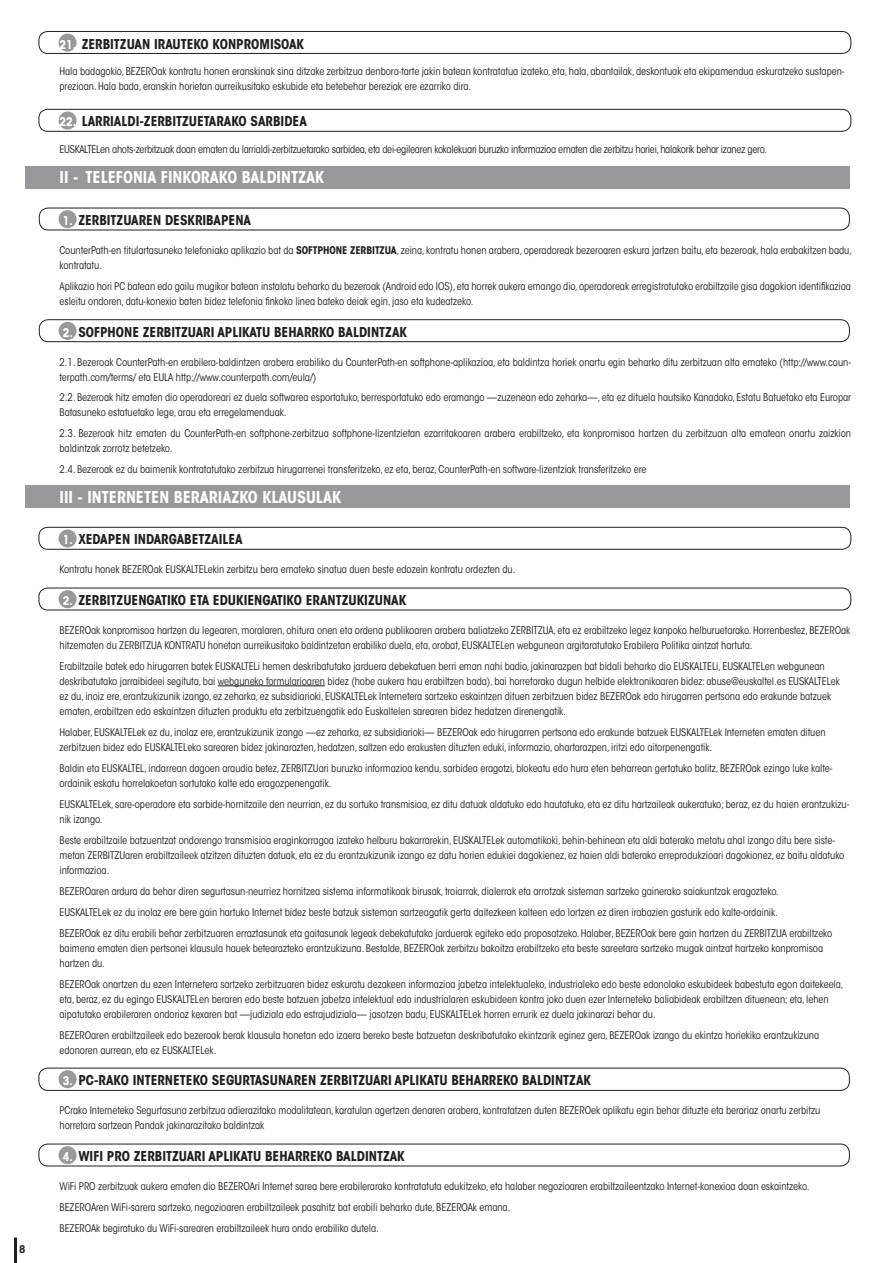
<style>
.page{position:relative;width:893px;height:1263px;background:#fff}
.page>*{position:absolute;margin:0;border:0;box-sizing:border-box;transform-origin:0 0}
.t1{font:700 condensed 16.2px "ITC Avant Garde Std";color:#fff}
.t2{font:700 condensed 13.5px "ITC Avant Garde Std";color:#231f20}
.t3{font:condensed 10.5px/15px "ITC Avant Garde Std";letter-spacing:-.005em;color:#231f20}
.t4{font:condensed 10.5px "ITC Avant Garde Std";letter-spacing:-.025em;color:#231f20}
.t5{font:600 10.5px "ITC Avant Garde Std";color:#231f20}
.s1{font-size:12px;color:#fff}
.s2{font-weight:700}
</style>
<div class="page">
<hr style="left:14px;top:1237px;width:3px;height:26px;background:#231f20">
<hr style="left:218px;top:686px;width:107px;height:1px;background:#231f20">
<div style="left:59px;top:34px;width:18px;height:18px;background:#97999c;border-radius:50%"></div>
<div style="left:39px;top:31px;width:812px;height:23px;border:1px solid #231f20;border-radius:9px"></div>
<div style="left:59px;top:111px;width:18px;height:19px;background:#97999c;border-radius:50%"></div>
<div style="left:39px;top:109px;width:812px;height:23px;border:1px solid #231f20;border-radius:9px"></div>
<div style="left:26px;top:166px;width:824px;height:22px;background:#97999c"></div>
<div style="left:59px;top:210px;width:18px;height:18px;background:#97999c;border-radius:50%"></div>
<div style="left:39px;top:208px;width:811px;height:22px;border:1px solid #231f20;border-radius:9px"></div>
<div style="left:59px;top:322px;width:18px;height:18px;background:#97999c;border-radius:50%"></div>
<div style="left:39px;top:319px;width:811px;height:23px;border:1px solid #231f20;border-radius:9px"></div>
<div style="left:26px;top:486px;width:824px;height:22px;background:#97999c"></div>
<div style="left:59px;top:529px;width:18px;height:18px;background:#97999c;border-radius:50%"></div>
<div style="left:39px;top:527px;width:812px;height:22px;border:1px solid #231f20;border-radius:9px"></div>
<div style="left:59px;top:590px;width:18px;height:18px;background:#97999c;border-radius:50%"></div>
<div style="left:39px;top:588px;width:812px;height:22px;border:1px solid #231f20;border-radius:9px"></div>
<div style="left:59px;top:1070px;width:18px;height:18px;background:#97999c;border-radius:50%"></div>
<div style="left:39px;top:1068px;width:811px;height:22px;border:1px solid #231f20;border-radius:9px"></div>
<div style="left:59px;top:1146px;width:18px;height:18px;background:#97999c;border-radius:50%"></div>
<div style="left:39px;top:1144px;width:811px;height:22px;border:1px solid #231f20;border-radius:9px"></div>
<p class="t5" style="left:19px;top:1242px;width:8px">8</p>
<p class="t2" style="left:60px;top:35px;width:246px"><span class="s1">21.</span> ZERBITZUAN IRAUTEKO KONPROMISOAK</p>
<p class="t3" style="left:60px;top:63px;width:787px">Hala badagokio, BEZEROak kontratu honen eranskinak sina ditzake zerbitzua denbora-tarte jakin batean kontratatua izateko, eta, hala, abantailak, deskontuak eta ekipamendua eskuratzeko sustapen&shy;prezioan. Hala bada, eranskin horietan aurreikusitako eskubide eta betebehar bereziak ere ezarriko dira.</p>
<p class="t2" style="left:60px;top:113px;width:249px"><span class="s1">22.</span> LARRIALDI-ZERBITZUETARAKO SARBIDEA</p>
<p class="t4" style="left:60px;top:142px;width:709px">EUSKALTELen ahots-zerbitzuak doan ematen du larrialdi-zerbitzuetarako sarbidea, eta dei-egilearen kokalekuari buruzko informazioa ematen die zerbitzu horiei, halakorik behar izanez gero.</p>
<h1 class="t1" style="left:60px;top:167px;width:266px">II - TELEFONIA FINKORAKO BALDINTZAK</h1>
<p class="t2" style="left:63px;top:212px;width:190px"><span class="s1">1.</span> ZERBITZUAREN DESKRIBAPENA</p>
<p class="t3" style="left:60px;top:243px;width:794px">CounterPath-en titulartasuneko telefoniako aplikazio bat da <span class="s2">SOFTPHONE ZERBITZUA</span>, zeina, kontratu honen arabera, operadoreak bezeroaren eskura jartzen baitu, eta bezeroak, hala erabakitzen badu, kontratatu.</p>
<p class="t3" style="left:60px;top:279px;width:793px">Aplikazio hori PC batean edo gailu mugikor batean instalatu beharko du bezeroak (Android edo IOS), eta horrek aukera emango dio, operadoreak erregistratutako erabiltzaile gisa dagokion identifikazioa esleitu ondoren, datu-konexio baten bidez telefonia finkoko linea bateko deiak egin, jaso eta kudeatzeko.</p>
<p class="t2" style="left:63px;top:323px;width:346px"><span class="s1">2.</span> SOFPHONE ZERBITZUARI APLIKATU BEHARRKO BALDINTZAK</p>
<p class="t3" style="left:60px;top:354px;width:793px">2.1. Bezeroak CounterPath-en erabilera-baldintzen arabera erabiliko du CounterPath-en softphone-aplikazioa, eta baldintza horiek onartu egin beharko ditu zerbitzuan alta emateko (http://www.coun&shy;terpath.com/terms/ eta EULA http://www.counterpath.com/eula/)</p>
<p class="t3" style="left:60px;top:390px;width:793px">2.2. Bezeroak hitz ematen dio operadoreari ez duela softwarea esportatuko, berresportatuko edo eramango —zuzenean edo zeharka—, eta ez dituela hautsiko Kanadako, Estatu Batuetako eta Europar<br>Batasuneko estatuetako lege, arau eta erregelamenduak.</p>
<p class="t3" style="left:60px;top:426px;width:793px">2.3. Bezeroak hitz ematen du CounterPath-en softphone-zerbitzua softphone-lizentzietan ezarritakoaren arabera erabiltzeko, eta konpromisoa hartzen du zerbitzuan alta ematean onartu zaizkion baldintzak zorrotz betetzeko.</p>
<p class="t3" style="left:60px;top:462px;width:588px">2.4. Bezeroak ez du baimenik kontratatutako zerbitzua hirugarrenei transferitzeko, ez eta, beraz, CounterPath-en software-lizentziak transferitzeko ere</p>
<h1 class="t1" style="left:60px;top:486px;width:283px">III - INTERNETEN BERARIAZKO KLAUSULAK</h1>
<p class="t2" style="left:63px;top:531px;width:181px"><span class="s1">1.</span> XEDAPEN INDARGABETZAILEA</p>
<p class="t3" style="left:60px;top:562px;width:457px">Kontratu honek BEZEROak EUSKALTELekin zerbitzu bera emateko sinatua duen beste edozein kontratu ordezten du.</p>
<p class="t2" style="left:63px;top:591px;width:345px"><span class="s1">2.</span> ZERBITZUENGATIKO ETA EDUKIENGATIKO ERANTZUKIZUNAK</p>
<p class="t3" style="left:60px;top:623px;width:792px">BEZEROak konpromisoa hartzen du legearen, moralaren, ohitura onen eta ordena publikoaren arabera baliatzeko ZERBITZUA, eta ez erabiltzeko legez kanpoko helburuetarako. Horrenbestez, BEZEROak hitzematen du ZERBITZUA KONTRATU honetan aurreikusitako baldintzetan erabiliko duela, eta, orobat, EUSKALTELen webgunean argitaratutako Erabilera Politika aintzat hartuta.</p>
<p class="t3" style="left:60px;top:658px;width:782px">Erabiltzaile batek edo hirugarren batek EUSKALTELi hemen deskribatutako jarduera debekatuen berri eman nahi badio, jakinarazpen bat bidali beharko dio EUSKALTELi, EUSKALTELen webgunean deskribatutako jarraibideei segituta, bai webguneko formularioaren bidez (hobe aukera hau erabiltzen bada), bai horretarako dugun helbide elektronikoaren bidez: abuse@euskaltel.es EUSKALTELek ez du, inoiz ere, erantzukizunik izango, ez zeharka, ez subsidiarioki, EUSKALTELek Internetera sartzeko eskaintzen dituen zerbitzuen bidez BEZEROak edo hirugarren pertsona edo erakunde batzuek ematen, erabiltzen edo eskaintzen dituzten produktu eta zerbitzuengatik edo Euskaltelen sarearen bidez hedatzen direnengatik.</p>
<p class="t3" style="left:60px;top:724px;width:768px">Halaber, EUSKALTELek ez du, inolaz ere, erantzukizunik izango —ez zeharka, ez subsidiarioki— BEZEROak edo hirugarren pertsona edo erakunde batzuek EUSKALTELek Interneten ematen dituen zerbitzuen bidez edo EUSKALTELeko sarearen bidez jakinarazten, hedatzen, saltzen edo erakusten dituzten eduki, informazio, ohartarazpen, iritzi edo aitorpenengatik.</p>
<p class="t3" style="left:60px;top:760px;width:775px">Baldin eta EUSKALTEL, indarrean dagoen araudia betez, ZERBITZUari buruzko informazioa kendu, sarbidea eragotzi, blokeatu edo hura eten beharrean gertatuko balitz, BEZEROak ezingo luke kalte&shy;ordainik eskatu horrelakoetan sortutako kalte edo eragozpenengatik.</p>
<p class="t3" style="left:60px;top:796px;width:791px">EUSKALTELek, sare-operadore eta sarbide-hornitzaile den neurrian, ez du sortuko transmisioa, ez ditu datuak aldatuko edo hautatuko, eta ez ditu hartzaileak aukeratuko; beraz, ez du haien erantzukizu&shy;nik izango.</p>
<p class="t3" style="left:60px;top:832px;width:786px">Beste erabiltzaile batzuentzat ondorengo transmisioa eraginkorragoa izateko helburu bakarrarekin, EUSKALTELek automatikoki, behin-behinean eta aldi baterako metatu ahal izango ditu bere siste&shy;metan ZERBITZUaren erabiltzaileek atzitzen dituzten datuak, eta ez du erantzukizunik izango ez datu horien edukiei dagokienez, ez haien aldi baterako erreprodukzioari dagokionez, ez baitu aldatuko informazioa.</p>
<p class="t3" style="left:60px;top:880px;width:774px;line-height:21px">BEZEROaren ardura da behar diren segurtasun-neurriez hornitzea sistema informatikoak birusak, troiarrak, dialerrak eta arrotzak sisteman sartzeko gainerako saiakuntzak eragozteko.<br>EUSKALTELek ez du inolaz ere bere gain hartuko Internet bidez beste batzuk sisteman sartzeagatik gerta daitezkeen kalteen edo lortzen ez diren irabazien gasturik edo kalte-ordainik.<br>BEZEROak ez ditu erabili behar zerbitzuaren erraztasunak eta gaitasunak legeak debekatutako jarduerak egiteko edo proposatzeko. Halaber, BEZEROak bere gain hartzen du ZERBITZUA erabiltzeko</p>
<p class="t3" style="left:60px;top:940px;width:765px">baimena ematen dien pertsonei klausula hauek betearazteko erantzukizuna. Bestalde, BEZEROak zerbitzu bakoitza erabiltzeko eta beste sareetara sartzeko mugak aintzat hartzeko konpromisoa hartzen du.</p>
<p class="t3" style="left:60px;top:976px;width:786px">BEZEROak onartzen du ezen Internetera sartzeko zerbitzuaren bidez eskuratu dezakeen informazioa jabetza intelektualeko, industrialeko edo beste edonolako eskubideek babestuta egon daitekeela, eta, beraz, ez du egingo EUSKALTELen beraren edo beste batzuen jabetza intelektual edo industrialaren eskubideen kontra joko duen ezer Interneteko baliabideak erabiltzen dituenean; eta, lehen aipatutako erabileraren ondorioz kexaren bat —judiziala edo estrajudiziala— jasotzen badu, EUSKALTELek horren errurik ez duela jakinarazi behar du.</p>
<p class="t3" style="left:60px;top:1027px;width:761px">BEZEROaren erabiltzaileek edo bezeroak berak klausula honetan edo izaera bereko beste batzuetan deskribatutako ekintzarik eginez gero, BEZEROak izango du ekintza horiekiko erantzukizuna edonoren aurrean, eta ez EUSKALTELek.</p>
<p class="t2" style="left:63px;top:1071px;width:530px"><span class="s1">3.</span> PC-RAKO INTERNETEKO SEGURTASUNAREN ZERBITZUARI APLIKATU BEHARREKO BALDINTZAK</p>
<p class="t3" style="left:60px;top:1103px;width:762px">PCrako Interneteko Segurtasuna zerbitzua adierazitako modalitatean, karatulan agertzen denaren arabera, kontratatzen duten BEZEROek aplikatu egin behar dituzte eta berariaz onartu zerbitzu horretara sartzean Pandak jakinarazitako baldintzak</p>
<p class="t2" style="left:63px;top:1147px;width:343px"><span class="s1">4.</span> WIFI PRO ZERBITZUARI APLIKATU BEHARREKO BALDINTZAK</p>
<p class="t3" style="left:60px;top:1175px;width:751px;line-height:21px">WiFi PRO zerbitzuak aukera ematen dio BEZEROAri Internet sarea bere erabilerarako kontratatuta edukitzeko, eta halaber negozioaren erabiltzaileentzako Internet-konexioa doan eskaintzeko.<br>BEZEROAren WiFi-sarera sartzeko, negozioaren erabiltzaileek pasahitz bat erabili beharko dute, BEZEROAk emana.<br>BEZEROAk begiratuko du WiFi-sarearen erabiltzaileek hura ondo erabiliko dutela.</p>
</div>
